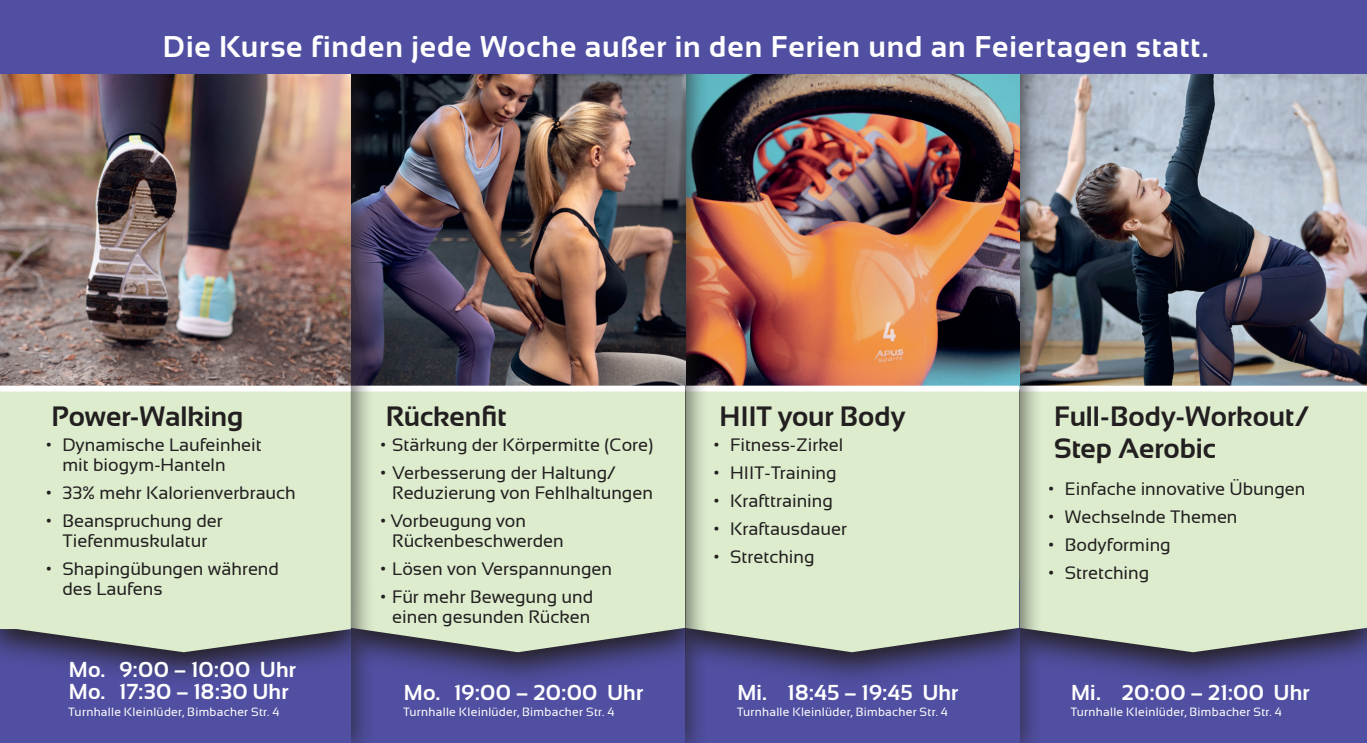
<style>
.page{position:relative;width:1367px;height:743px;background:#fff}
.page>*{position:absolute;margin:0;border:0;box-sizing:border-box;transform-origin:0 0}
.t1{font:700 30px "Sansation";letter-spacing:.03em;color:#fff}
.t2{font:700 28px/32px "Sansation";color:#231f20}
.t3{font:700 21.6px/22px "Sansation";letter-spacing:.01em;color:#fff}
.t4{font:18px/20px "Sansation";color:#231f20}
.t5{font:12px "Sansation";letter-spacing:.025em;color:#fff}
</style>
<div class="page">
<div style="left:1019px;top:581px;width:347px;height:162px;background:#504fa1"></div>
<svg style="left:1043px;top:652px;width:323px;height:27px"></svg>
<div style="left:1043px;top:391px;width:323px;height:261px;background:#dceccd"></div>
<img style="left:1043px;top:74px;width:323px;height:311px">
<div style="left:672px;top:0;width:371px;height:743px;background:#231f20;opacity:.6"></div>
<div style="left:685px;top:581px;width:334px;height:162px;background:#504fa1"></div>
<svg style="left:709px;top:652px;width:310px;height:27px"></svg>
<div style="left:709px;top:391px;width:310px;height:261px;background:#dceccd"></div>
<img style="left:709px;top:74px;width:310px;height:311px">
<div style="left:685px;top:385px;width:334px;height:6px;background:#fff"></div>
<div style="left:338px;top:0;width:371px;height:743px;background:#231f20;opacity:.6"></div>
<div style="left:351px;top:581px;width:334px;height:162px;background:#504fa1"></div>
<svg style="left:375px;top:652px;width:310px;height:27px"></svg>
<div style="left:375px;top:391px;width:310px;height:261px;background:#dceccd"></div>
<img style="left:375px;top:74px;width:310px;height:311px">
<div style="left:351px;top:385px;width:334px;height:6px;background:#fff"></div>
<div style="left:0;top:0;width:375px;height:743px;background:#231f20;opacity:.6"></div>
<div style="left:0;top:581px;width:351px;height:162px;background:#504fa1"></div>
<svg style="left:0;top:652px;width:351px;height:27px"></svg>
<div style="left:0;top:391px;width:351px;height:261px;background:#dceccd"></div>
<img style="left:0;top:74px;width:351px;height:311px">
<div style="left:0;top:0;width:1366px;height:74px;background:#504fa1"></div>
<div style="left:0;top:385px;width:351px;height:6px;background:#fff"></div>
<h1 class="t1" style="left:163px;top:30px;width:1047px">Die Kurse finden jede Woche außer in den Ferien und an Feiertagen statt.</h1>
<h2 class="t2" style="left:52px;top:400px;width:193px">Power-Walking</h2>
<p class="t4" style="left:62px;top:435px;width:201px;text-indent:-16px">• Dynamische Laufeinheit mit biogym-Hanteln</p>
<p class="t4" style="left:46px;top:483px;width:251px">• 33% mehr Kalorienverbrauch</p>
<p class="t4" style="left:46px;top:511px;width:178px;text-align:center">• Beanspruchung der<br>Tiefenmuskulatur</p>
<p class="t4" style="left:62px;top:559px;width:218px;text-indent:-16px">• Shapingübungen während des Laufens</p>
<p class="t3" style="left:69px;top:659px;width:228px">Mo. 9:00 – 10:00 Uhr<br>Mo. 17:30 – 18:30 Uhr</p>
<p class="t5" style="left:68px;top:704px;width:213px">Turnhalle Kleinlüder, Bimbacher Str. 4</p>
<h2 class="t2" style="left:386px;top:400px;width:122px">Rückenfit</h2>
<h2 class="t2" style="left:1054px;top:400px;width:257px">Full-Body-Workout/<br>Step Aerobic</h2>
<h2 class="t2" style="left:719px;top:400px;width:187px">HIIT your Body</h2>
<p class="t4" style="left:380px;top:435px;width:274px">• Stärkung der Körpermitte (Core)</p>
<p class="t4" style="left:392px;top:463px;width:262px;text-indent:-12px">• Verbesserung der Haltung/<br>Reduzierung von Fehlhaltungen</p>
<p class="t4" style="left:392px;top:511px;width:173px;text-indent:-12px">• Vorbeugung von<br>Rückenbeschwerden</p>
<p class="t4" style="left:380px;top:559px;width:233px">• Lösen von Verspannungen</p>
<p class="t4" style="left:380px;top:587px;width:214px;text-align:center">• Für mehr Bewegung und einen gesunden Rücken</p>
<p class="t4" style="left:714px;top:435px;width:131px">• Fitness-Zirkel</p>
<p class="t4" style="left:714px;top:463px;width:124px">• HIIT-Training</p>
<p class="t4" style="left:714px;top:491px;width:120px">• Krafttraining</p>
<p class="t4" style="left:714px;top:519px;width:134px">• Kraftausdauer</p>
<p class="t4" style="left:714px;top:547px;width:102px">• Stretching</p>
<p class="t4" style="left:1048px;top:479px;width:258px">• Einfache innovative Übungen</p>
<p class="t4" style="left:1048px;top:507px;width:190px">• Wechselnde Themen</p>
<p class="t4" style="left:1048px;top:535px;width:123px">• Bodyforming</p>
<p class="t4" style="left:1048px;top:563px;width:102px">• Stretching</p>
<p class="t3" style="left:404px;top:681px;width:241px">Mo. 19:00 – 20:00 Uhr</p>
<p class="t5" style="left:403px;top:704px;width:213px">Turnhalle Kleinlüder, Bimbacher Str. 4</p>
<p class="t3" style="left:737px;top:681px;width:223px">Mi. 18:45 – 19:45 Uhr</p>
<p class="t5" style="left:736px;top:704px;width:213px">Turnhalle Kleinlüder, Bimbacher Str. 4</p>
<p class="t3" style="left:1071px;top:681px;width:240px">Mi. 20:00 – 21:00 Uhr</p>
<p class="t5" style="left:1070px;top:704px;width:213px">Turnhalle Kleinlüder, Bimbacher Str. 4</p>
</div>
